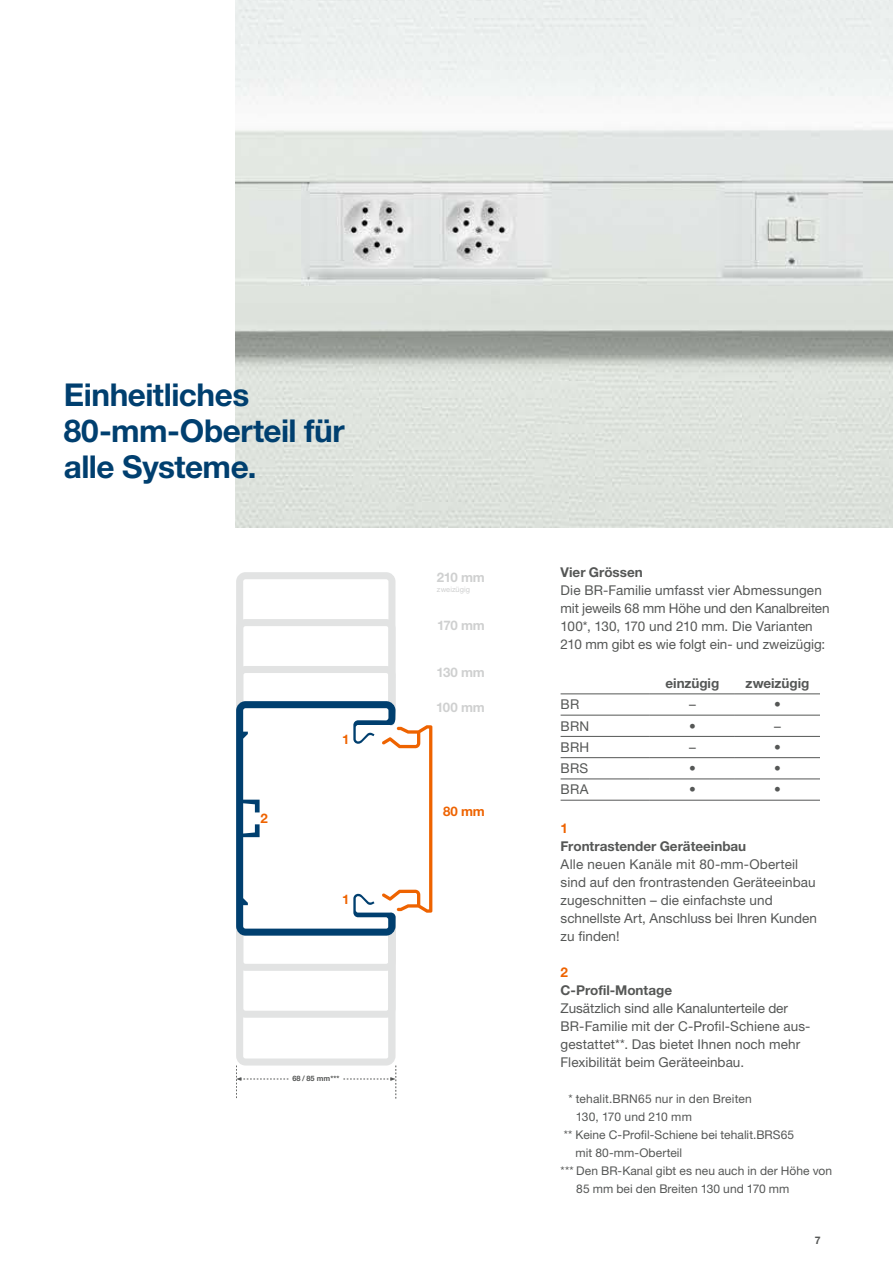
<style>
.page{position:relative;width:893px;height:1263px;background:#fff}
.page>*{position:absolute;margin:0;border:0;box-sizing:border-box;transform-origin:0 0}
.t1{font:700 31.5px/36px "Helvetica Neue LTW1 G";letter-spacing:-.015em;color:#003f6f}
.t2{font:13.5px/18px "Helvetica Neue LTW1 G";letter-spacing:.005em;color:#555756}
.t3{font:700 13.5px "Helvetica Neue LTW1 G";color:#555756}
.t4{font:700 13.5px "Helvetica Neue LTW1 G";color:#ee6300}
.t5{font:700 13.2px "Helvetica Neue LTW1 G";letter-spacing:-.025em;color:#cfd0d0}
.t6{font:700 13.2px "Helvetica Neue LTW1 G";color:#ee6300}
.t7{font:12px "Helvetica Neue LTW1 G";letter-spacing:.005em;color:#555756}
.t8{font:700 10.5px "Helvetica Neue LTW1 G";color:#555756}
.t9{font:700 7.5px "Helvetica Neue LTW1 G";color:#555756}
.t10{font:7.5px "Helvetica Neue LTW1 G";letter-spacing:.005em;color:#cfd0d0}
</style>
<div class="page">
<img style="left:235px;top:0;width:658px;height:527px">
<svg style="left:236px;top:572px;width:160px;height:493px"></svg>
<svg style="left:236px;top:619px;width:160px;height:399px"></svg>
<svg style="left:236px;top:666px;width:160px;height:305px"></svg>
<svg style="left:236px;top:1065px;width:161px;height:33px"></svg>
<div style="left:289px;top:1071px;width:53px;height:13px;background:#fff"></div>
<svg style="left:236px;top:701px;width:196px;height:235px"></svg>
<hr style="left:561px;top:694px;width:89px;height:1px;background:#555756">
<hr style="left:650px;top:694px;width:85px;height:1px;background:#555756">
<hr style="left:735px;top:694px;width:85px;height:1px;background:#555756">
<hr style="left:561px;top:715px;width:89px;height:1px;background:#555756">
<hr style="left:650px;top:715px;width:85px;height:1px;background:#555756">
<hr style="left:735px;top:715px;width:85px;height:1px;background:#555756">
<hr style="left:561px;top:736px;width:89px;height:1px;background:#555756">
<hr style="left:650px;top:736px;width:85px;height:1px;background:#555756">
<hr style="left:735px;top:736px;width:85px;height:1px;background:#555756">
<hr style="left:561px;top:757px;width:89px;height:1px;background:#555756">
<hr style="left:650px;top:757px;width:85px;height:1px;background:#555756">
<hr style="left:735px;top:757px;width:85px;height:1px;background:#555756">
<hr style="left:561px;top:779px;width:89px;height:1px;background:#555756">
<hr style="left:650px;top:779px;width:85px;height:1px;background:#555756">
<hr style="left:735px;top:779px;width:85px;height:1px;background:#555756">
<hr style="left:561px;top:800px;width:89px;height:1px;background:#555756">
<hr style="left:650px;top:800px;width:85px;height:1px;background:#555756">
<hr style="left:735px;top:800px;width:85px;height:1px;background:#555756">
<h1 class="t1" style="left:64px;top:376px;width:282px">Einheitliches<br>80-mm-Oberteil für alle Systeme.</h1>
<p class="t6" style="left:261px;top:810px;width:9px">2</p>
<p class="t6" style="left:342px;top:731px;width:9px">1</p>
<p class="t6" style="left:342px;top:891px;width:9px">1</p>
<p class="t9" style="left:292px;top:1074px;width:49px">68 / 85 mm***</p>
<p class="t5" style="left:437px;top:569px;width:49px">210 mm</p>
<p class="t10" style="left:437px;top:585px;width:35px">zweizügig</p>
<p class="t5" style="left:437px;top:617px;width:49px">170 mm</p>
<p class="t5" style="left:436px;top:664px;width:50px">130 mm</p>
<p class="t5" style="left:436px;top:699px;width:50px">100 mm</p>
<p class="t6" style="left:443px;top:803px;width:43px">80 mm</p>
<p class="t3" style="left:561px;top:563px;width:84px">Vier Grössen</p>
<p class="t2" style="left:561px;top:581px;width:270px">Die BR-Familie umfasst vier Abmessungen mit jeweils 68 mm Höhe und den Kanalbreiten 100*, 130, 170 und 210 mm. Die Varianten 210 mm gibt es wie folgt ein- und zweizügig:</p>
<p class="t3" style="left:665px;top:675px;width:55px">einzügig</p>
<p class="t3" style="left:746px;top:675px;width:65px">zweizügig</p>
<p class="t2" style="left:561px;top:695px;width:20px">BR</p>
<p class="t2" style="left:689px;top:695px;width:8px">–</p>
<p class="t2" style="left:774px;top:695px;width:8px">•</p>
<p class="t2" style="left:561px;top:717px;width:30px">BRN</p>
<p class="t2" style="left:689px;top:717px;width:8px">•</p>
<p class="t2" style="left:774px;top:717px;width:8px">–</p>
<p class="t2" style="left:561px;top:738px;width:30px">BRH</p>
<p class="t2" style="left:689px;top:738px;width:8px">–</p>
<p class="t2" style="left:774px;top:738px;width:8px">•</p>
<p class="t2" style="left:561px;top:759px;width:29px">BRS</p>
<p class="t2" style="left:689px;top:759px;width:8px">•</p>
<p class="t2" style="left:774px;top:759px;width:8px">•</p>
<p class="t2" style="left:561px;top:780px;width:30px">BRA</p>
<p class="t2" style="left:689px;top:780px;width:8px">•</p>
<p class="t2" style="left:774px;top:780px;width:8px">•</p>
<p class="t4" style="left:561px;top:820px;width:9px">1</p>
<p class="t3" style="left:561px;top:838px;width:187px">Frontrastender Geräteeinbau</p>
<p class="t2" style="left:561px;top:855px;width:258px">Alle neuen Kanäle mit 80-mm-Oberteil sind auf den frontrastenden Geräteeinbau zugeschnitten – die einfachste und schnellste Art, Anschluss bei Ihren Kunden zu finden!</p>
<p class="t4" style="left:561px;top:964px;width:9px">2</p>
<p class="t3" style="left:561px;top:982px;width:113px">C-Profil-Montage</p>
<p class="t2" style="left:561px;top:999px;width:251px">Zusätzlich sind alle Kanalunterteile der BR-Familie mit der C-Profil-Schiene aus&shy;gestattet**. Das bietet Ihnen noch mehr Flexibilität beim Geräteeinbau.</p>
<p class="t7" style="left:568px;top:1091px;width:185px">* tehalit.BRN65 nur in den Breiten</p>
<p class="t7" style="left:576px;top:1109px;width:118px">130, 170 und 210 mm</p>
<p class="t7" style="left:564px;top:1127px;width:232px">** Keine C-Profil-Schiene bei tehalit.BRS65</p>
<p class="t7" style="left:576px;top:1145px;width:108px">mit 80-mm-Oberteil</p>
<p class="t7" style="left:561px;top:1163px;width:273px">*** Den BR-Kanal gibt es neu auch in der Höhe von</p>
<p class="t7" style="left:576px;top:1181px;width:215px">85 mm bei den Breiten 130 und 170 mm</p>
<p class="t8" style="left:815px;top:1233px;width:7px">7</p>
</div>
